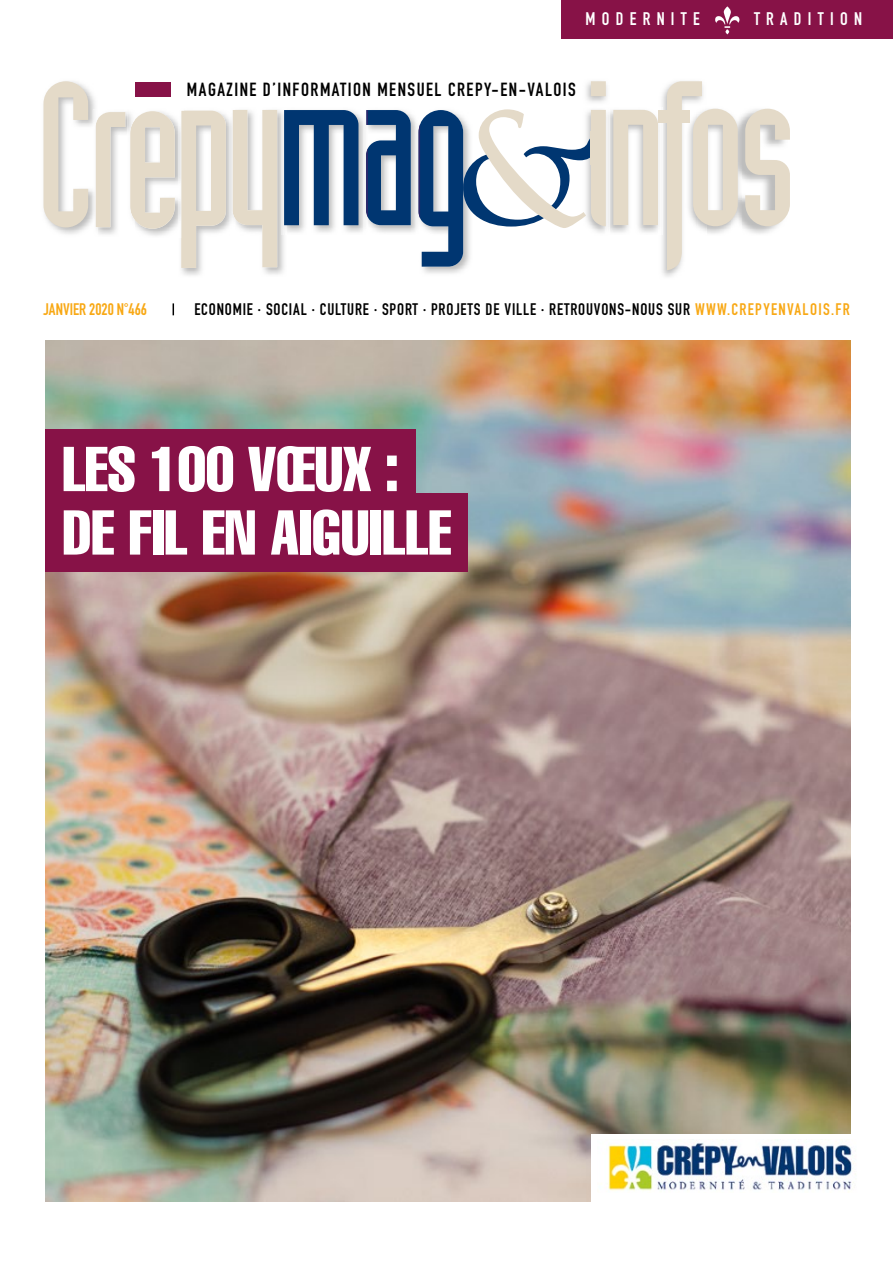
<style>
.page{position:relative;width:893px;height:1263px;background:#fff}
.page>*{position:absolute;margin:0;border:0;box-sizing:border-box;transform-origin:0 0}
.t1{font:extra-condensed 62.25px "Helvetica";color:#fff}
.t2{font:18.75px "DIN Engschrift Std";letter-spacing:.08em;color:#000}
.t3{font:18px "DIN Engschrift Std";letter-spacing:.35em;color:#fff}
.t4{font:16.5px "DIN Engschrift Std";letter-spacing:.05em;color:#000}
.t5{font:16.5px "DIN Engschrift Std";color:#f8a814}
.s1{color:#f8a814}
</style>
<div class="page">
<img style="left:45px;top:340px;width:805px;height:862px">
<div style="left:591px;top:1134px;width:270px;height:68px;background:#fff"></div>
<img style="left:608px;top:1140px;width:248px;height:52px">
<div style="left:562px;top:0;width:331px;height:38px;background:#871247"></div>
<div style="left:135px;top:82px;width:36px;height:15px;background:#871247"></div>
<img style="left:239px;top:109px;width:45px;height:166px">
<svg style="left:235px;top:110px;width:42px;height:157px"></svg>
<img style="left:606px;top:109px;width:53px;height:124px">
<img style="left:659px;top:87px;width:19px;height:190px">
<svg style="left:613px;top:110px;width:45px;height:115px"></svg>
<svg style="left:667px;top:81px;width:71px;height:189px"></svg>
<svg style="left:745px;top:109px;width:45px;height:117px"></svg>
<img style="left:370px;top:115px;width:46px;height:118px">
<svg style="left:368px;top:110px;width:43px;height:115px;background:#426893"></svg>
<img style="left:281px;top:109px;width:82px;height:126px">
<img style="left:366px;top:110px;width:2px;height:108px">
<svg style="left:284px;top:110px;width:74px;height:115px"></svg>
<img style="left:181px;top:110px;width:49px;height:166px">
<img style="left:230px;top:110px;width:5px;height:112px">
<svg style="left:181px;top:111px;width:45px;height:157px"></svg>
<img style="left:98px;top:110px;width:86px;height:128px">
<img style="left:127px;top:110px;width:8px;height:127px">
<svg style="left:98px;top:111px;width:77px;height:118px"></svg>
<img style="left:43px;top:89px;width:55px;height:145px">
<svg style="left:44px;top:81px;width:44px;height:146px"></svg>
<div style="left:658px;top:110px;width:31px;height:12px;background:#e4dac8"></div>
<svg style="left:418px;top:81px;width:188px;height:186px"></svg>
<div style="left:591px;top:131px;width:14px;height:33px;background:#e4dac8"></div>
<svg style="left:715px;top:6px;width:25px;height:28px"></svg>
<svg style="left:173px;top:303px;width:1px;height:12px"></svg>
<div style="left:45px;top:493px;width:423px;height:79px;background:#871247"></div>
<div style="left:45px;top:430px;width:371px;height:78px;background:#871247"></div>
<p class="t3" style="left:585px;top:8px;width:116px">MODERNITE</p>
<p class="t3" style="left:754px;top:8px;width:110px">TRADITION</p>
<p class="t2" style="left:187px;top:78px;width:390px">MAGAZINE D’INFORMATION MENSUEL CREPY-EN-VALOIS</p>
<p class="t5" style="left:43px;top:299px;width:105px">JANVIER 2020 N°466</p>
<p class="t4" style="left:194px;top:299px;width:657px">ECONOMIE · SOCIAL · CULTURE · SPORT · PROJETS DE VILLE · RETROUVONS-NOUS SUR <span class="s1">WWW.CREPYENVALOIS.FR</span></p>
<h1 class="t1" style="left:62px;top:429px;width:338px">LES 100 VŒUX :</h1>
<h1 class="t1" style="left:62px;top:493px;width:390px">DE FIL EN AIGUILLE</h1>
</div>
